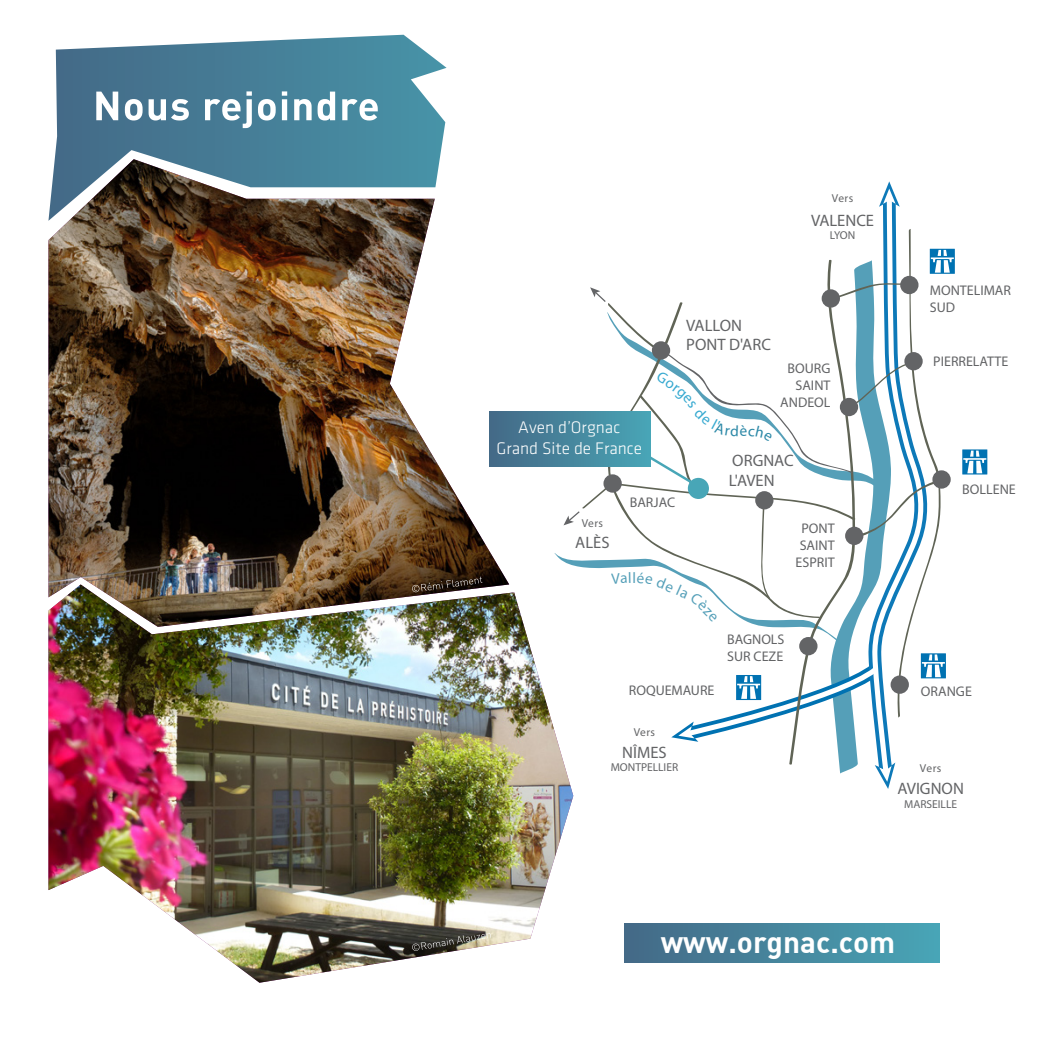
<style>
.page{position:relative;width:1042px;height:1042px;background:#fff}
.page>*{position:absolute;margin:0;border:0;box-sizing:border-box;transform-origin:0 0}
.t1{font:29.75px "DIN Bold";color:#fff}
.t2{font:17.32px/20.8px "Klavika Light TF";color:#fff;text-align:center}
.t3{font:500 16.62px/19.9px "Formata";color:#636466}
.t4{font:500 15.22px "Formata";color:#2b88a7}
.t5{font:500 14px/16.8px "Formata";color:#636466}
.t6{font:500 11.55px "Formata";color:#636466}
</style>
<div class="page">
<img style="left:48px;top:584px;width:525px;height:398px">
<div style="left:624px;top:923px;width:316px;height:40px;background:linear-gradient(to right,#446886,#48a5b6)"></div>
<svg style="left:962px;top:449px;width:25px;height:25px"></svg>
<svg style="left:963px;top:450px;width:23px;height:23px"></svg>
<div style="left:930px;top:249px;width:25px;height:25px;background:#2385bc"></div>
<div style="left:489px;top:411px;width:161px;height:55px;background:#457892"></div>
<img style="left:48px;top:221px;width:461px;height:406px">
<svg style="left:412px;top:933px;width:79px;height:18px"></svg>
<svg style="left:48px;top:35px;width:398px;height:186px"></svg>
<svg style="left:96px;top:91px;width:282px;height:37px"></svg>
<svg style="left:412px;top:576px;width:70px;height:16px"></svg>
<svg style="left:554px;top:181px;width:400px;height:608px"></svg>
<p class="t6" style="left:832px;top:191px;width:23px">Vers</p>
<p class="t3" style="left:811px;top:210px;width:65px">VALENCE</p>
<p class="t6" style="left:830px;top:228px;width:27px">LYON</p>
<p class="t2" style="left:496px;top:417px;width:147px">Aven d’Orgnac<br>Grand Site de France</p>
<p class="t6" style="left:582px;top:516px;width:23px">Vers</p>
<p class="t3" style="left:575px;top:532px;width:36px">ALÈS</p>
<p class="t5" style="left:630px;top:494px;width:47px">BARJAC</p>
<p class="t4" style="left:632px;top:568px;width:5px">l</p>
<p class="t3" style="left:686px;top:315px;width:86px">VALLON<br>PONT D'ARC</p>
<p class="t5" style="left:780px;top:360px;width:52px;text-align:right">BOURG<br>SAINT<br>ANDEOL</p>
<p class="t3" style="left:729px;top:450px;width:66px">ORGNAC<br>L'AVEN</p>
<p class="t5" style="left:795px;top:520px;width:41px;text-align:center">PONT<br>SAINT<br>ESPRIT</p>
<p class="t5" style="left:727px;top:631px;width:59px">BAGNOLS<br>SUR CEZE</p>
<p class="t5" style="left:930px;top:282px;width:83px">MONTELIMAR<br>SUD</p>
<p class="t5" style="left:933px;top:352px;width:77px">PIERRELATTE</p>
<p class="t5" style="left:962px;top:480px;width:55px">BOLLENE</p>
<p class="t5" style="left:629px;top:682px;width:87px">ROQUEMAURE</p>
<p class="t5" style="left:921px;top:683px;width:53px">ORANGE</p>
<p class="t6" style="left:634px;top:725px;width:23px">Vers</p>
<p class="t3" style="left:622px;top:742px;width:46px">NÎMES</p>
<p class="t6" style="left:611px;top:760px;width:69px">MONTPELLIER</p>
<p class="t6" style="left:920px;top:761px;width:23px">Vers</p>
<p class="t3" style="left:897px;top:778px;width:68px">AVIGNON</p>
<p class="t6" style="left:904px;top:797px;width:54px">MARSEILLE</p>
<h1 class="t1" style="left:661px;top:923px;width:236px">www.orgnac.com</h1>
</div>
